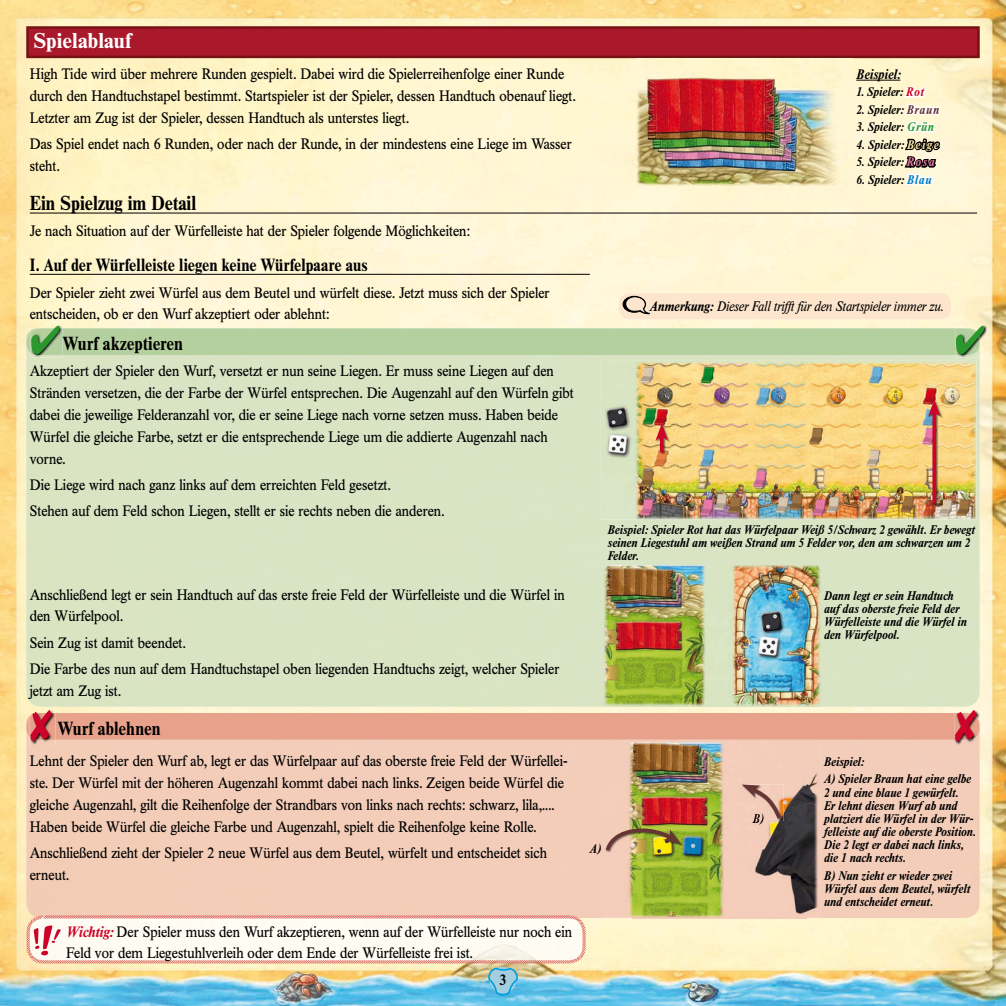
<style>
.page{position:relative;width:1006px;height:1006px;background:#fff}
.page>*{position:absolute;margin:0;border:0;box-sizing:border-box;transform-origin:0 0}
.t1{font:700 21.25px "Times BQ";color:#fff}
.t2{font:700 20px "Times BQ";color:#000;scale:.9 1}
.t3{font:700 18.75px "Times BQ";color:#000;scale:.9 1}
.t4{font:700 17.5px "Times BQ";color:#000;scale:.9 1}
.t5{font:15px/21.9px "Times BQ";color:#000;scale:.9 1}
.t6{font:700 15px "Times BQ";color:#000;scale:.9 1}
.t7{font:italic 13.75px "Times BQ";color:#000;scale:.9 1}
.t8{font:italic 700 13.75px "Times BQ";color:#000;scale:.9 1}
.t9{font:italic 700 12.5px/13.1px "Times BQ";color:#000;scale:.9 1}
.s1{font-weight:700;font-style:italic;color:#cd0329}
.s2{color:#cd0329}
.s3{color:#663432}
.s4{color:#2b982d}
.s5{color:#ffe6a8}
.s6{color:#eb76a7}
.s7{color:#007bc2}
.s8{font-weight:700}
</style>
<div class="page">
<img style="left:0;top:0;width:1006px;height:1006px">
<div style="left:27px;top:27px;width:951px;height:30px;background:#a9182b"></div>
<div style="left:26px;top:26px;width:953px;height:32px;border:2px solid #761114"></div>
<div style="left:26px;top:355px;width:303px;height:271px;background:#d9e4c4"></div>
<div style="left:329px;top:355px;width:304px;height:271px;background:#d9e4c4"></div>
<div style="left:633px;top:355px;width:346px;height:28px;background:#d9e4c4"></div>
<div style="left:937px;top:383px;width:42px;height:324px;background:#d9e4c4"></div>
<div style="left:633px;top:519px;width:304px;height:66px;background:#d9e4c4"></div>
<div style="left:807px;top:585px;width:130px;height:122px;background:#d9e4c4"></div>
<div style="left:26px;top:626px;width:607px;height:81px;background:#d9e4c4"></div>
<img style="left:633px;top:706px;width:174px;height:1px">
<div style="left:26px;top:903px;width:192px;height:14px;background:#f4cdb7"></div>
<div style="left:503px;top:740px;width:130px;height:178px;background:#f4cdb9"></div>
<div style="left:807px;top:740px;width:172px;height:178px;background:#f3cdb9"></div>
<img style="left:633px;top:917px;width:174px;height:1px">
<div style="left:26px;top:328px;width:929px;height:27px;background:#b5d09f"></div>
<div style="left:55px;top:713px;width:899px;height:27px;background:#e8a28c"></div>
<div style="left:618px;top:293px;width:333px;height:26px;background:#fde5cd"></div>
<img style="left:636px;top:58px;width:216px;height:128px">
<img style="left:601px;top:361px;width:375px;height:158px">
<img style="left:604px;top:565px;width:216px;height:141px">
<img style="left:604px;top:740px;width:216px;height:177px">
<img style="left:30px;top:709px;width:25px;height:4px">
<img style="left:30px;top:740px;width:25px;height:5px">
<img style="left:52px;top:713px;width:3px;height:27px">
<svg style="left:26px;top:710px;width:26px;height:32px"></svg>
<img style="left:954px;top:709px;width:26px;height:36px">
<img style="left:954px;top:713px;width:25px;height:32px">
<svg style="left:955px;top:710px;width:22px;height:32px"></svg>
<img style="left:31px;top:325px;width:31px;height:3px">
<img style="left:31px;top:355px;width:31px;height:2px">
<img style="left:31px;top:328px;width:31px;height:27px">
<svg style="left:26px;top:326px;width:33px;height:28px"></svg>
<img style="left:955px;top:325px;width:32px;height:32px">
<img style="left:955px;top:328px;width:24px;height:29px">
<svg style="left:956px;top:326px;width:28px;height:28px"></svg>
<img style="left:655px;top:424px;width:15px;height:31px">
<hr style="left:660px;top:434px;width:3px;height:18px;background:#cd0329">
<svg style="left:655px;top:423px;width:13px;height:18px"></svg>
<img style="left:928px;top:400px;width:15px;height:105px">
<svg style="left:932px;top:417px;width:4px;height:86px"></svg>
<svg style="left:928px;top:399px;width:12px;height:18px"></svg>
<svg style="left:487px;top:965px;width:32px;height:31px"></svg>
<hr style="left:30px;top:213px;width:947px;height:1px;background:#000">
<hr style="left:30px;top:274px;width:560px;height:1px;background:#000">
<svg style="left:623px;top:296px;width:27px;height:18px"></svg>
<hr style="left:856px;top:80px;width:44px;height:1px;background:#000">
<svg style="left:902px;top:85px;width:40px;height:120px"></svg>
<img style="left:681px;top:828px;width:2px;height:24px">
<img style="left:604px;top:823px;width:77px;height:30px">
<svg style="left:742px;top:784px;width:41px;height:40px;background:#d4ac99"></svg>
<img style="left:26px;top:918px;width:560px;height:45px">
<svg style="left:34px;top:915px;width:544px;height:41px"></svg>
<h1 class="t1" style="left:33px;top:28px;width:99px">Spielablauf</h1>
<p class="t5" style="left:30px;top:63px;width:608px">High Tide wird über mehrere Runden gespielt. Dabei wird die Spielerreihenfolge einer Runde durch den Handtuchstapel bestimmt. Startspieler ist der Spieler, dessen Handtuch obenauf liegt.<br>Letzter am Zug ist der Spieler, dessen Handtuch als unterstes liegt.</p>
<p class="t5" style="left:30px;top:133px;width:604px">Das Spiel endet nach 6 Runden, oder nach der Runde, in der mindestens eine Liege im Wasser steht.</p>
<h2 class="t2" style="left:30px;top:191px;width:187px">Ein Spielzug im Detail</h2>
<p class="t5" style="left:30px;top:220px;width:491px">Je nach Situation auf der Würfelleiste hat der Spieler folgende Möglichkeiten:</p>
<p class="t4" style="left:30px;top:255px;width:377px">I. Auf der Würfelleiste liegen keine Würfelpaare aus</p>
<p class="t5" style="left:30px;top:282px;width:579px">Der Spieler zieht zwei Würfel aus dem Beutel und würfelt diese. Jetzt muss sich der Spieler entscheiden, ob er den Wurf akzeptiert oder ablehnt:</p>
<p class="t3" style="left:63px;top:332px;width:135px">Wurf akzeptieren</p>
<p class="t5" style="left:30px;top:360px;width:606px">Akzeptiert der Spieler den Wurf, versetzt er nun seine Liegen. Er muss seine Liegen auf den Stränden versetzen, die der Farbe der Würfel entsprechen. Die Augenzahl auf den Würfeln gibt dabei die jeweilige Felderanzahl vor, die er seine Liege nach vorne setzen muss. Haben beide Würfel die gleiche Farbe, setzt er die entsprechende Liege um die addierte Augenzahl nach vorne.</p>
<p class="t5" style="left:30px;top:472px;width:462px;line-height:26.2px">Die Liege wird nach ganz links auf dem erreichten Feld gesetzt.<br>Stehen auf dem Feld schon Liegen, stellt er sie rechts neben die anderen.</p>
<p class="t5" style="left:30px;top:583px;width:596px">Anschließend legt er sein Handtuch auf das erste freie Feld der Würfelleiste und die Würfel in den Würfelpool.</p>
<p class="t5" style="left:30px;top:629px;width:590px;line-height:26.2px">Sein Zug ist damit beendet.<br>Die Farbe des nun auf dem Handtuchstapel oben liegenden Handtuchs zeigt, welcher Spieler</p>
<p class="t5" style="left:30px;top:680px;width:103px">jetzt am Zug ist.</p>
<p class="t3" style="left:58px;top:717px;width:116px">Wurf ablehnen</p>
<p class="t5" style="left:30px;top:750px;width:599px">Lehnt der Spieler den Wurf ab, legt er das Würfelpaar auf das oberste freie Feld der Würfellei&shy;ste. Der Würfel mit der höheren Augenzahl kommt dabei nach links. Zeigen beide Würfel die gleiche Augenzahl, gilt die Reihenfolge der Strandbars von links nach rechts: schwarz, lila,....<br>Haben beide Würfel die gleiche Farbe und Augenzahl, spielt die Reihenfolge keine Rolle.</p>
<p class="t5" style="left:30px;top:842px;width:576px">Anschließend zieht der Spieler 2 neue Würfel aus dem Beutel, würfelt und entscheidet sich erneut.</p>
<p class="t5" style="left:66px;top:920px;width:563px"><span class="s1">Wichtig:</span> Der Spieler muss den Wurf akzeptieren, wenn auf der Würfelleiste nur noch ein<br>Feld vor dem Liegestuhlverleih oder dem Ende der Würfelleiste frei ist.</p>
<p class="t6" style="left:500px;top:970px;width:9px">3</p>
<p class="t8" style="left:856px;top:66px;width:50px">Beispiel:</p>
<p class="t9" style="left:856px;top:86px;width:77px">1. Spieler: <span class="s2">Rot</span></p>
<p class="t9" style="left:856px;top:103px;width:93px">2. Spieler: <span class="s3">Braun</span></p>
<p class="t9" style="left:856px;top:121px;width:87px">3. Spieler: <span class="s4">Grün</span></p>
<p class="t9" style="left:856px;top:138px;width:93px">4. Spieler: <span class="s5">Beige</span></p>
<p class="t9" style="left:856px;top:156px;width:88px">5. Spieler: <span class="s6">Rosa</span></p>
<p class="t9" style="left:856px;top:173px;width:85px">6. Spieler: <span class="s7">Blau</span></p>
<p class="t7" style="left:649px;top:298px;width:328px"><span class="s8">Anmerkung:</span> Dieser Fall trifft für den Startspieler immer zu.</p>
<p class="t9" style="left:607px;top:523px;width:409px">Beispiel: Spieler Rot hat das Würfelpaar Weiß 5/Schwarz 2 gewählt. Er bewegt seinen Liegestuhl am weißen Strand um 5 Felder vor, den am schwarzen um 2<br>Felder.</p>
<p class="t9" style="left:823px;top:589px;width:160px">Dann legt er sein Handtuch auf das oberste freie Feld der<br>Würfelleiste und die Würfel in den Würfelpool.</p>
<p class="t9" style="left:589px;top:842px;width:14px">A)</p>
<p class="t9" style="left:752px;top:812px;width:14px">B)</p>
<p class="t9" style="left:823px;top:753px;width:165px;line-height:17.5px">Beispiel:<br>A) Spieler Braun hat eine gelbe</p>
<p class="t9" style="left:823px;top:786px;width:170px">2 und eine blaue 1 gewürfelt.<br>Er lehnt diesen Wurf ab und platziert die Würfel in der Wür&shy;felleiste auf die oberste Position.<br>Die 2 legt er dabei nach links, die 1 nach rechts.</p>
<p class="t9" style="left:823px;top:869px;width:164px">B) Nun zieht er wieder zwei<br>Würfel aus dem Beutel, würfelt und entscheidet erneut.</p>
</div>
